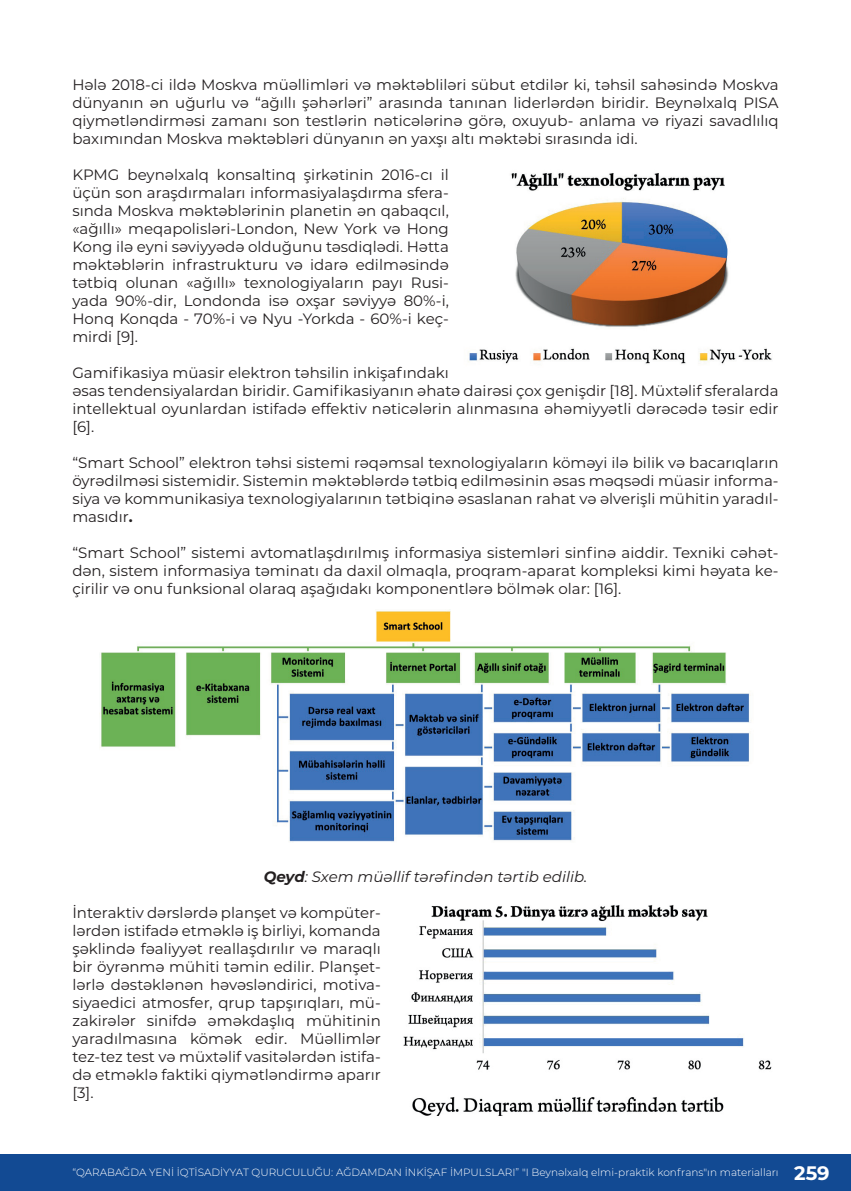
<style>
.page{position:relative;width:851px;height:1191px;background:#fff}
.page>*{position:absolute;margin:0;border:0;box-sizing:border-box;transform-origin:0 0}
.t1{font:15px/18px "Montserrat";color:#231f20;text-align:justify}
.t2{font:italic 15px "Montserrat";color:#231f20}
.t3{font:300 10.5px "Montserrat";color:#fff}
.s1{font-weight:700}
.s2{font-weight:700;font-size:19.5px}
</style>
<div class="page">
<div style="left:0;top:1154px;width:850px;height:37px;background:#124a93"></div>
<img style="left:99px;top:609px;width:651px;height:233px">
<img style="left:468px;top:173px;width:304px;height:191px">
<img style="left:403px;top:905px;width:369px;height:211px">
<p class="t1" style="left:72px;top:75px;width:707px">Hələ 2018-ci ildə Moskva müəllimləri və məktəbliləri sübut etdilər ki, təhsil sahəsində Moskva dünyanın ən uğurlu və “ağıllı şəhərləri” arasında tanınan liderlərdən biridir. Beynəlxalq PISA qiymətləndirməsi zamanı son testlərin nəticələrinə görə, oxuyub- anlama və riyazi savadlılıq baxımından Moskva məktəbləri dünyanın ən yaxşı altı məktəbi sırasında idi.</p>
<p class="t1" style="left:72px;top:165px;width:378px">KPMG beynəlxalq konsaltinq şirkətinin 2016-cı il üçün son araşdırmaları informasiyalaşdırma sfera&shy;sında Moskva məktəblərinin planetin ən qabaqcıl, «ağıllı» meqapolisləri-London, New York və Hong Kong ilə eyni səviyyədə olduğunu təsdiqlədi. Hətta məktəblərin infrastrukturu və idarə edilməsində tətbiq olunan «ağıllı» texnologiyaların payı Rusi&shy;yada 90%-dir, Londonda isə oxşar səviyyə 80%-i, Honq Konqda - 70%-i və Nyu -Yorkda - 60%-i keç&shy;mirdi [9].</p>
<p class="t1" style="left:72px;top:363px;width:707px;text-align:left">Gamifikasiya müasir elektron təhsilin inkişafındakı<br>əsas tendensiyalardan biridir. Gamifikasiyanın əhatə dairəsi çox genişdir [18]. Müxtəlif sferalarda intellektual oyunlardan istifadə effektiv nəticələrin alınmasına əhəmiyyətli dərəcədə təsir edir [6].</p>
<p class="t1" style="left:72px;top:453px;width:707px">“Smart School” elektron təhsi sistemi rəqəmsal texnologiyaların köməyi ilə bilik və bacarıqların öyrədilməsi sistemidir. Sistemin məktəblərdə tətbiq edilməsinin əsas məqsədi müasir informa&shy;siya və kommunikasiya texnologiyalarının tətbiqinə əsaslanan rahat və əlverişli mühitin yaradıl&shy;masıdır<span class="s1">.</span></p>
<p class="t1" style="left:72px;top:543px;width:707px">“Smart School” sistemi avtomatlaşdırılmış informasiya sistemləri sinfinə aiddir. Texniki cəhət&shy;dən, sistem informasiya təminatı da daxil olmaqla, proqram-aparat kompleksi kimi həyata ke&shy;çirilir və onu funksional olaraq aşağıdakı komponentlərə bölmək olar: [16].</p>
<p class="t2" style="left:263px;top:866px;width:325px"><span class="s1">Qeyd</span>: Sxem müəllif tərəfindən tərtib edilib.</p>
<p class="t1" style="left:72px;top:903px;width:310px">İnteraktiv dərslərdə planşet və kompüter&shy;lərdən istifadə etməklə iş birliyi, komanda şəklində fəaliyyət reallaşdırılır və maraqlı bir öyrənmə mühiti təmin edilir. Planşet&shy;lərlə dəstəklənən həvəsləndirici, motiva&shy;siyaedici atmosfer, qrup tapşırıqları, mü&shy;zakirələr sinifdə əməkdaşlıq mühitinin yaradılmasına kömək edir. Müəllimlər tez-tez test və müxtəlif vasitələrdən istifa&shy;də etməklə faktiki qiymətləndirmə aparır [3].</p>
<p class="t3" style="left:72px;top:1164px;width:758px">“QARABAĞDA YENİ İQTİSADİYYAT QURUCULUĞU: AĞDAMDAN İNKİŞAF İMPULSLARI” "I Beynəlxalq elmi-praktik konfrans"ın materialları <span class="s2">259</span></p>
</div>
